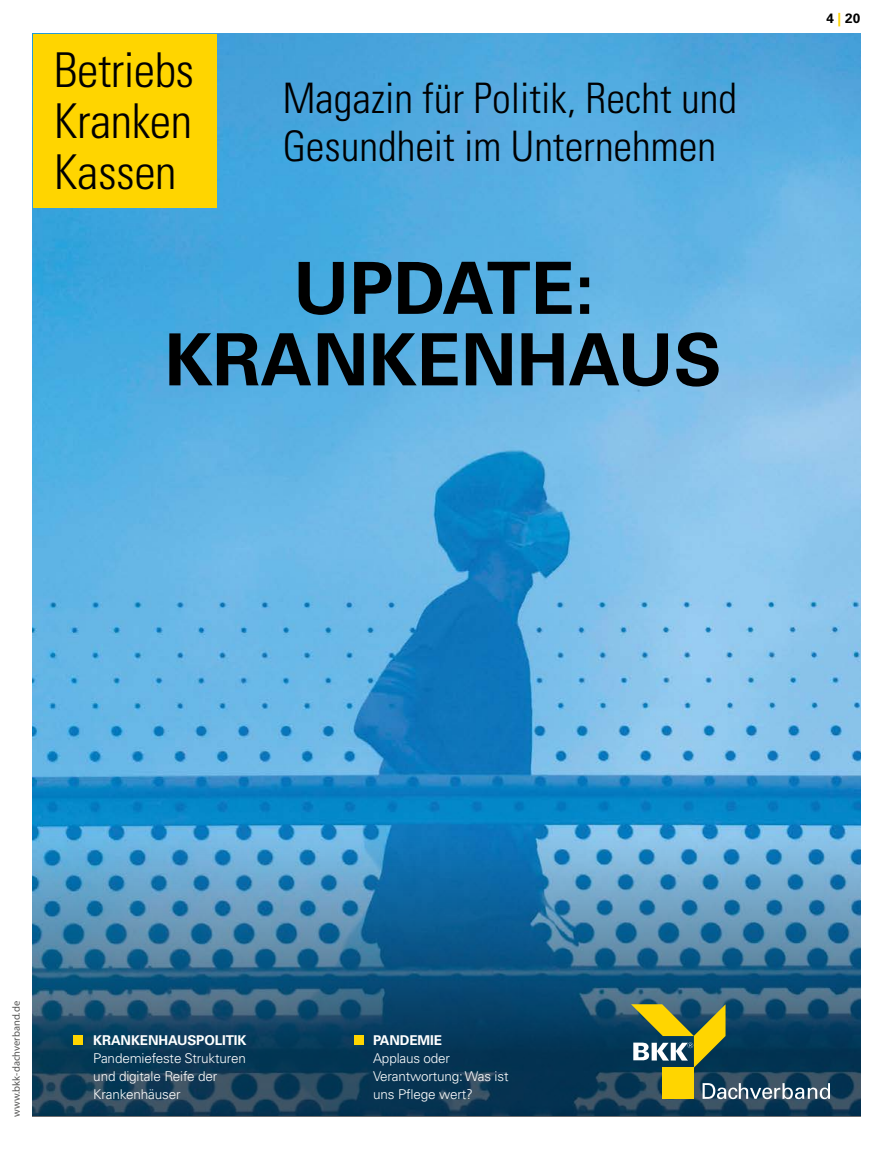
<style>
.page{position:relative;width:893px;height:1149px;background:#fff}
.page>*{position:absolute;margin:0;border:0;box-sizing:border-box;transform-origin:0 0}
.t1{font:700 72px/71.4px "Univers LT Std";color:#000;text-align:center}
.t2{font:300 condensed 48px/51px "Univers LT Std";letter-spacing:-.01em;color:#000;text-align:justify}
.t3{font:300 condensed 42px/48px "Univers LT Std";color:#000}
.t4{font:300 13.5px/18px "Univers LT Pro 45";letter-spacing:-.01em;color:#fff}
.t5{font:700 13.5px "Univers LT Std";letter-spacing:-.01em;color:#fff}
.t6{font:700 13.5px "Univers LT Std";color:#000}
.t7{font:10.5px "Myriad Pro";color:#575756}
.s1{color:#ffd500}
</style>
<div class="page">
<img style="left:33px;top:34px;width:827px;height:736px">
<svg style="left:33px;top:770px;width:827px;height:346px;background:#2a6e99"></svg>
<div style="left:33px;top:34px;width:183px;height:173px;background:#ffd500"></div>
<svg style="left:631px;top:1003px;width:94px;height:64px;background:#768450"></svg>
<div style="left:663px;top:1067px;width:31px;height:31px;background:#ffd500"></div>
<svg style="left:703px;top:1082px;width:127px;height:16px"></svg>
<div style="left:74px;top:1034px;width:9px;height:10px;background:#ffd500"></div>
<div style="left:354px;top:1034px;width:10px;height:10px;background:#ffd500"></div>
<h2 class="t2" style="left:54px;top:44px;width:142px">Betriebs Kranken Kassen</h2>
<h3 class="t3" style="left:282px;top:74px;width:456px">Magazin für Politik, Recht und<br>Gesundheit im Unternehmen</h3>
<h1 class="t1" style="left:165px;top:253px;width:559px">UPDATE:<br>KRANKENHAUS</h1>
<p class="t6" style="left:826px;top:10px;width:35px">4<span class="s1">|</span>20</p>
<p class="t7" style="left:10px;top:1116px;width:117px;rotate:-90deg">www.bkk-dachverband.de</p>
<p class="t5" style="left:93px;top:1031px;width:155px">KRANKENHAUSPOLITIK</p>
<p class="t4" style="left:93px;top:1048px;width:154px">Pandemiefeste Strukturen und digitale Reife der<br>Krankenhäuser</p>
<p class="t5" style="left:373px;top:1031px;width:70px">PANDEMIE</p>
<p class="t4" style="left:373px;top:1048px;width:137px">Applaus oder<br>Verantwortung: Was ist uns Pflege wert?</p>
</div>
